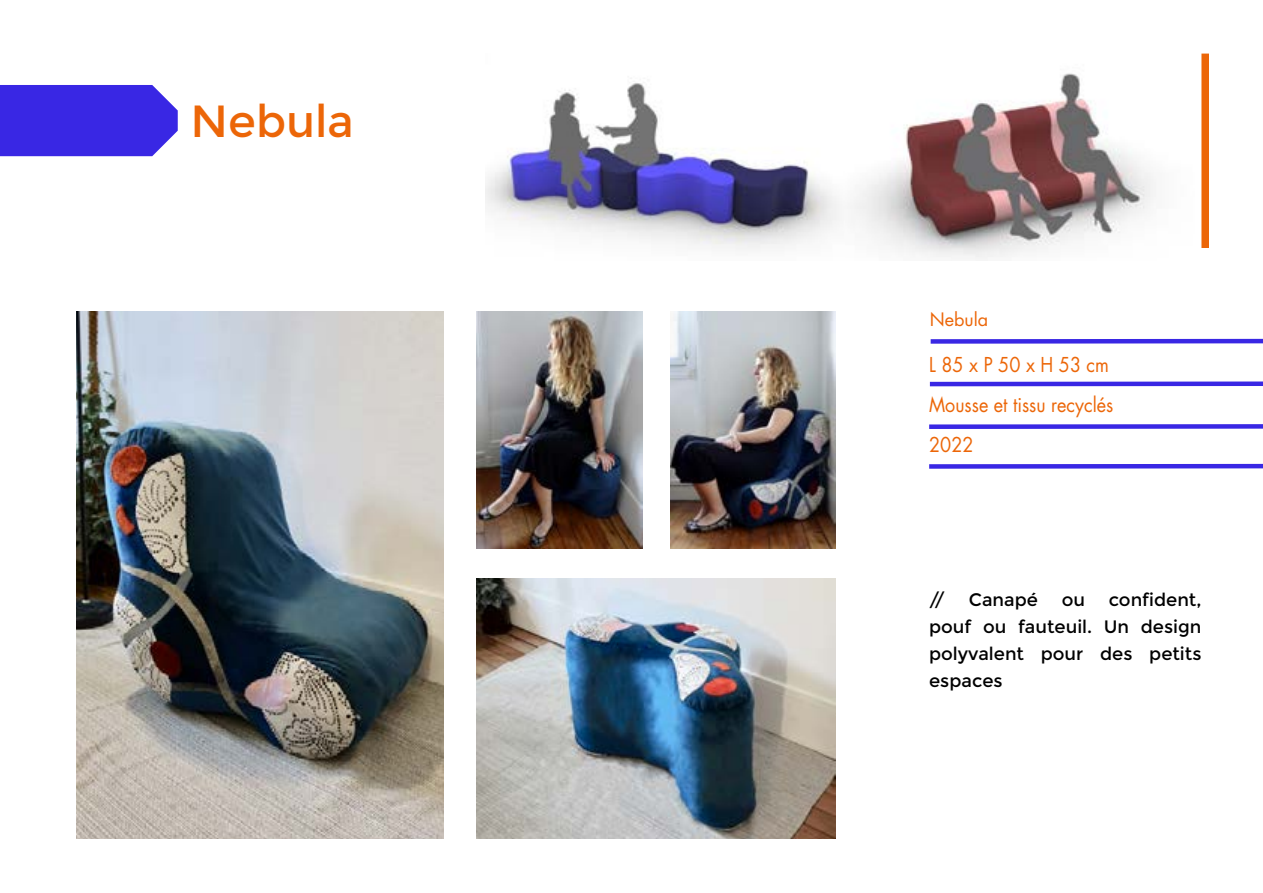
<style>
.page{position:relative;width:1263px;height:893px;background:#fff}
.page>*{position:absolute;margin:0;border:0;box-sizing:border-box;transform-origin:0 0}
.t1{font:45px "Montserrat";color:#ec6608}
.t2{font:19.95px/39.9px "Futura Std";color:#ec6608;scale:.9 1}
.t3{font:18px/27px "Montserrat";color:#000;text-align:justify}
.t4{font:18px "Futura Std";color:#ec6608}
</style>
<div class="page">
<div style="left:1201px;top:54px;width:8px;height:194px;background:#ec6608"></div>
<img style="left:77px;top:311px;width:367px;height:528px">
<img style="left:485px;top:83px;width:355px;height:167px">
<img style="left:850px;top:73px;width:306px;height:186px">
<img style="left:476px;top:578px;width:359px;height:261px">
<img style="left:476px;top:311px;width:166px;height:238px">
<img style="left:670px;top:311px;width:165px;height:238px">
<div style="left:931px;top:339px;width:332px;height:5px;background:#3927e4"></div>
<div style="left:930px;top:381px;width:333px;height:5px;background:#3927e4"></div>
<div style="left:929px;top:424px;width:334px;height:5px;background:#3927e4"></div>
<div style="left:929px;top:464px;width:334px;height:5px;background:#3927e4"></div>
<div style="left:0;top:85px;width:178px;height:71px;background:#3927e4"></div>
<h1 class="t1" style="left:191px;top:94px;width:165px">Nebula</h1>
<p class="t4" style="left:930px;top:308px;width:60px">Nebula</p>
<p class="t2" style="left:929px;top:345px;width:206px">L 85 x P 50 x H 53 cm<br>Mousse et tissu recyclés<br>2022</p>
<p class="t3" style="left:929px;top:586px;width:18px">//</p>
<p class="t3" style="left:969px;top:586px;width:71px">Canapé</p>
<p class="t3" style="left:1062px;top:586px;width:25px">ou</p>
<p class="t3" style="left:929px;top:586px;width:274px;text-indent:180px">confident, pouf ou fauteuil. Un design polyvalent pour des petits espaces</p>
</div>
